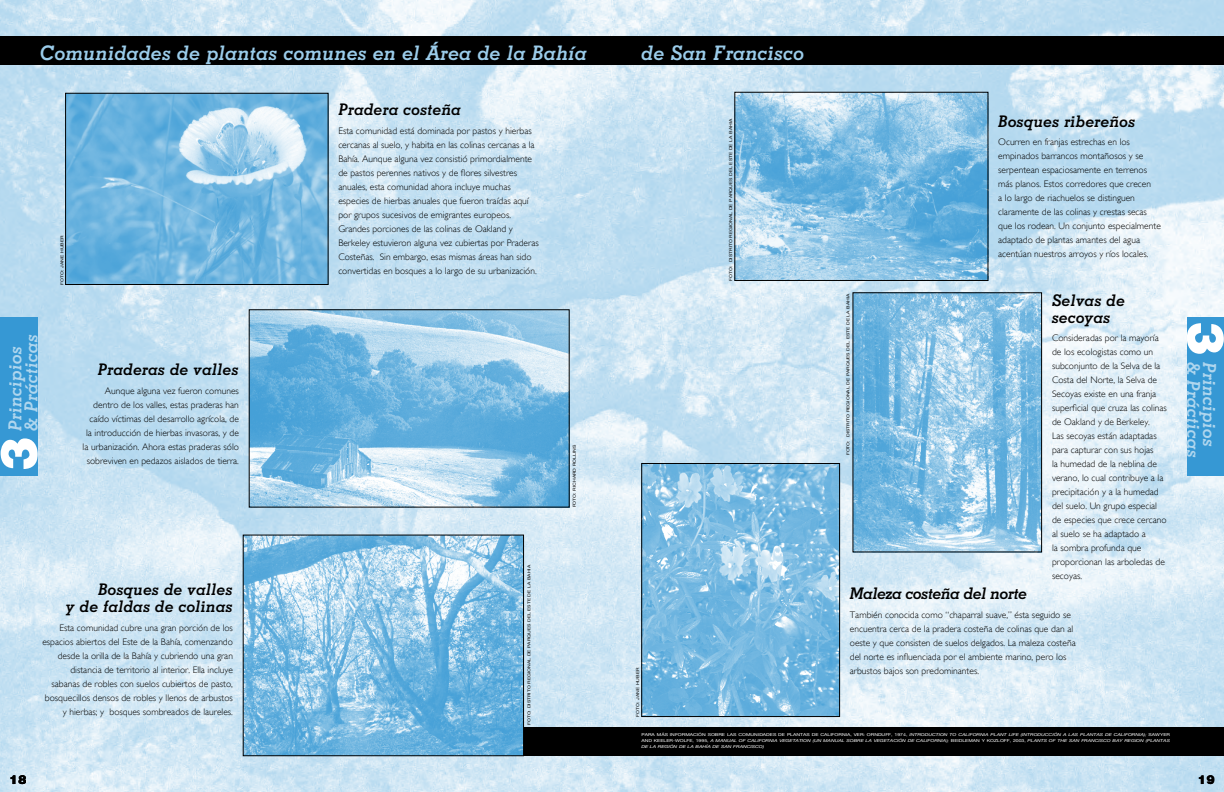
<style>
.page{position:relative;width:1224px;height:792px;background:#fff}
.page>*{position:absolute;margin:0;border:0;box-sizing:border-box;transform-origin:0 0}
.t1{font:54px "Alpist";color:#fff}
.t2{font:53.9px "Alpist";color:#fff;scale:1.04 1}
.t3{font:italic 700 20px "Memphis";color:#9bccea}
.t4{font:italic 700 18px/16px "Memphis";color:#afd6ee}
.t5{font:italic 700 16px/17px "Memphis";color:#000;text-align:right}
.t6{font:italic 700 16px "Memphis";letter-spacing:-.035em;color:#000}
.t7{font:13px "Alpist";color:#000}
.t8{font:300 9.5px/14px "Gill Sans";color:#000}
.t9{font:italic 4px "Helvetica Neue";color:#fff;scale:1.28 1}
.t10{font:4px "Helvetica Neue";color:#000;scale:1.28 1}
.t11{font:4px "Helvetica Neue";color:#fff;scale:1.28 1}
.s1{font-style:normal}
.s2{font-style:italic}
</style>
<div class="page">
<img style="left:0;top:0;width:1224px;height:792px">
<div style="left:0;top:317px;width:38px;height:158px;background:#3698d4"></div>
<div style="left:1187px;top:317px;width:37px;height:158px;background:#3698d4"></div>
<img style="left:67px;top:95px;width:259px;height:188px">
<div style="left:65px;top:93px;width:263px;height:192px;border:1px solid #000"></div>
<img style="left:251px;top:312px;width:316px;height:193px">
<div style="left:520px;top:727px;width:704px;height:29px;background:#000"></div>
<div style="left:0;top:36px;width:1224px;height:29px;background:#000"></div>
<img style="left:245px;top:537px;width:277px;height:217px">
<div style="left:243px;top:535px;width:281px;height:221px;border:1px solid #000"></div>
<img style="left:737px;top:94px;width:249px;height:185px">
<div style="left:735px;top:92px;width:253px;height:189px;border:1px solid #000"></div>
<img style="left:643px;top:465px;width:195px;height:250px">
<div style="left:641px;top:463px;width:199px;height:254px;border:1px solid #000"></div>
<img style="left:855px;top:295px;width:185px;height:255px">
<h3 class="t3" style="left:40px;top:40px;width:549px">Comunidades de plantas comunes en el Área de la Bahía</h3>
<h3 class="t3" style="left:642px;top:40px;width:165px">de San Francisco</h3>
<h3 class="t4" style="left:7px;top:431px;width:98px;rotate:-90deg">Principios &amp; Prácticas</h3>
<h1 class="t1" style="left:-13px;top:474px;width:39px;rotate:-90deg">3</h1>
<p class="t10" style="left:59px;top:284px;width:39px;rotate:-90deg">foto: jane huber</p>
<h3 class="t5" style="left:98px;top:361px;width:143px">Praderas de valles</h3>
<p class="t8" style="left:83px;top:383px;width:158px;text-align:right">Aunque alguna vez fueron comunes dentro de los valles, estas praderas han caído víctimas del desarrollo agrícola, de la introducción de hierbas invasoras, y de la urbanización. Ahora estas praderas sólo sobreviven en pedazos aislados de tierra.</p>
<h3 class="t5" style="left:66px;top:581px;width:168px">Bosques de valles<br>y de faldas de colinas</h3>
<p class="t8" style="left:42px;top:620px;width:192px;text-align:right">Esta comunidad cubre una gran porción de los espacios abiertos del Este de la Bahía, comenzando desde la orilla de la Bahía y cubriendo una gran distancia de territorio al interior. Ella incluye sabanas de robles con suelos cubiertos de pasto, bosquecillos densos de robles y llenos de arbustos y hierbas; y bosques sombreados de laureles.</p>
<h3 class="t5" style="left:338px;top:101px;width:125px">Pradera costeña</h3>
<p class="t8" style="left:338px;top:123px;width:202px">Esta comunidad está dominada por pastos y hierbas cercanas al suelo, y habita en las colinas cercanas a la Bahía. Aunque alguna vez consistió primordialmente de pastos perennes nativos y de flores silvestres anuales, esta comunidad ahora incluye muchas especies de hierbas anuales que fueron traídas aquí por grupos sucesivos de emigrantes europeos.<br>Grandes porciones de las colinas de Oakland y Berkeley estuvieron alguna vez cubiertas por Praderas Costeñas. Sin embargo, esas mismas áreas han sido convertidas en bosques a lo largo de su urbanización.</p>
<p class="t10" style="left:526px;top:725px;width:127px;rotate:-90deg">foto: DISTRITO REGIONAL DE PARQUES DEL ESTE DE LA BAHIA</p>
<p class="t10" style="left:572px;top:507px;width:50px;rotate:-90deg">foto: Richard Rolli ns</p>
<p class="t10" style="left:635px;top:717px;width:39px;rotate:-90deg">foto: jane huber</p>
<p class="t10" style="left:728px;top:281px;width:128px;rotate:-90deg">foto: DISTRITO REGIONAL DE PARQUES DEL ESTE DE LA BAHIA</p>
<p class="t10" style="left:845px;top:455px;width:128px;rotate:-90deg">Foto: DISTRITO REGIONAL DE PARQUES DEL ESTE DE LA BAHIA</p>
<h3 class="t5" style="left:998px;top:112px;width:139px">Bosques ribereños</h3>
<p class="t8" style="left:998px;top:135px;width:164px">Ocurren en franjas estrechas en los empinados barrancos montañosos y se serpentean espaciosamente en terrenos más planos. Estos corredores que crecen<br>a lo largo de riachuelos se distinguen claramente de las colinas y crestas secas que los rodean. Un conjunto especialmente adaptado de plantas amantes del agua acentúan nuestros arroyos y ríos locales.</p>
<h3 class="t5" style="left:1052px;top:291px;width:75px;text-align:left">Selvas de secoyas</h3>
<p class="t8" style="left:1052px;top:330px;width:116px">Consideradas por la mayoría de los ecologistas como un subconjunto de la Selva de la<br>Costa del Norte, la Selva de<br>Secoyas existe en una franja superficial que cruza las colinas de Oakland y de Berkeley.<br>Las secoyas están adaptadas para capturar con sus hojas<br>la humedad de la neblina de verano, lo cual contribuye a la precipitación y a la humedad del suelo. Un grupo especial de especies que crece cercano al suelo se ha adaptado a<br>la sombra profunda que proporcionan las arboledas de secoyas.</p>
<h3 class="t6" style="left:850px;top:584px;width:179px">Maleza costeña del norte</h3>
<p class="t8" style="left:850px;top:607px;width:227px">También conocida como “chaparral suave,” ésta seguido se encuentra cerca de la pradera costeña de colinas que dan al oeste y que consisten de suelos delgados. La maleza costeña del norte es influenciada por el ambiente marino, pero los arbustos bajos son predominantes.</p>
<p class="t11" style="left:641px;top:731px;width:96px">PARA MáS INFORMACIÓN SOBRE LAS COMUN IDADE</p>
<p class="t11" style="left:773px;top:731px;width:8px">S DE</p>
<p class="t11" style="left:787px;top:731px;width:4px">PLANTA</p>
<p class="t11" style="left:806px;top:731px;width:8px">S DE</p>
<p class="t11" style="left:820px;top:731px;width:46px">CALIFORNIA, VER: ORNDU</p>
<p class="t9" style="left:885px;top:731px;width:112px"><span class="s1">FF, 1974,</span> INTRODUCTION TO CALIFORNIA PLANT LIFE (INTRODUCCI</p>
<p class="t9" style="left:1054px;top:731px;width:16px">ÓNALAS</p>
<p class="t9" style="left:1080px;top:731px;width:4px">PLANTAS</p>
<p class="t9" style="left:1105px;top:731px;width:4px">DE</p>
<p class="t9" style="left:1114px;top:731px;width:7px">CALIFORNIA</p>
<p class="t11" style="left:1144px;top:731px;width:22px"><span class="s2">);</span> SAWYE R</p>
<p class="t11" style="left:641px;top:737px;width:4px">AND</p>
<p class="t11" style="left:654px;top:737px;width:6px">KEELE</p>
<p class="t9" style="left:670px;top:737px;width:124px"><span class="s1">R-WOL FE, 1995,</span> A MANUAL OF CALIFORNIA VEGETATION (UN MANUAL</p>
<p class="t9" style="left:846px;top:737px;width:13px">SOBRE</p>
<p class="t9" style="left:866px;top:737px;width:4px">LA</p>
<p class="t9" style="left:874px;top:737px;width:4px">VEGETACI</p>
<p class="t9" style="left:898px;top:737px;width:12px">ÓN DE</p>
<p class="t9" style="left:916px;top:737px;width:7px">CALIFORNIA</p>
<p class="t11" style="left:946px;top:737px;width:14px"><span class="s2">);</span> BEIDLE</p>
<p class="t11" style="left:968px;top:737px;width:8px">MAN</p>
<p class="t9" style="left:982px;top:737px;width:136px"><span class="s1">y KOZLO FF, 2003,</span> PLANTS OF THE SAN FRANCISCO BAY REGION (PLANTAS</p>
<p class="t9" style="left:641px;top:743px;width:4px">DE</p>
<p class="t9" style="left:650px;top:743px;width:4px">LA</p>
<p class="t9" style="left:658px;top:743px;width:6px">REGI</p>
<p class="t9" style="left:670px;top:743px;width:11px">ÓN DE</p>
<p class="t9" style="left:688px;top:743px;width:4px">LA</p>
<p class="t9" style="left:696px;top:743px;width:4px">BAH</p>
<p class="t9" style="left:706px;top:743px;width:9px">ÍA DE</p>
<p class="t9" style="left:721px;top:743px;width:7px">SAN</p>
<p class="t9" style="left:733px;top:743px;width:6px">FRANCISCO</p>
<p class="t9" style="left:763px;top:743px;width:3px">)</p>
<h2 class="t2" style="left:1238px;top:319px;width:37px;rotate:90deg">3</h2>
<h3 class="t4" style="left:1202px;top:362px;width:98px;rotate:90deg">&amp; Prácticas</h3>
<h3 class="t4" style="left:1218px;top:362px;width:87px;rotate:90deg">Principios</h3>
<h3 class="t7" style="left:9px;top:772px;width:19px">18</h3>
<h3 class="t7" style="left:1198px;top:772px;width:19px">19</h3>
</div>
